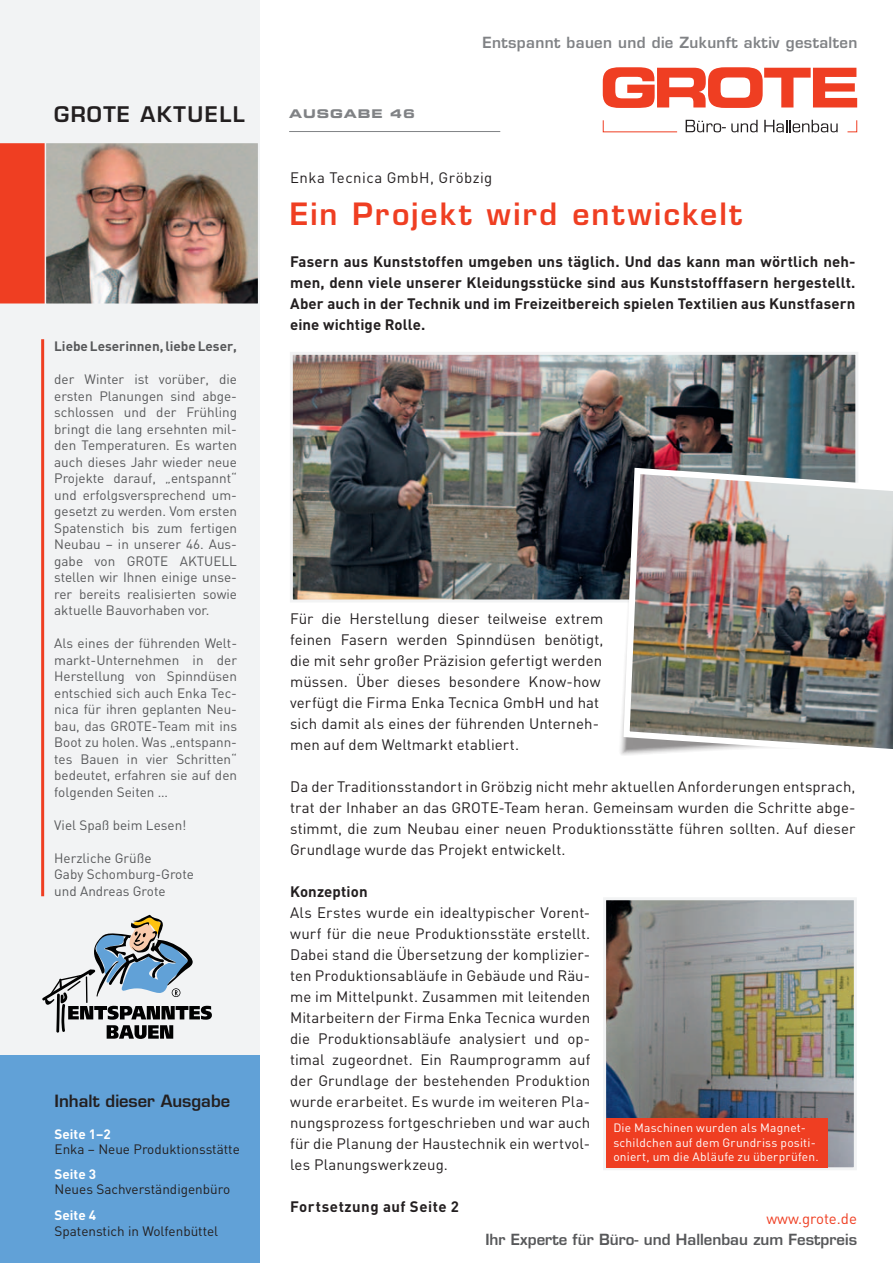
<style>
.page{position:relative;width:893px;height:1263px;background:#fff}
.page>*{position:absolute;margin:0;border:0;box-sizing:border-box;transform-origin:0 0}
.t1{font:600 30px "Eurostile";letter-spacing:.075em;color:#ef3e22}
.t2{font:600 21px "Eurostile";letter-spacing:.075em;color:#231f20}
.t3{font:600 16.5px "Eurostile";color:#231f20}
.t4{font:15px/21px "DIN";letter-spacing:.005em;color:#231f20;text-align:justify}
.t5{font:700 15px/21px "DIN";letter-spacing:.01em;color:#231f20;text-align:justify}
.t6{font:600 15px "Eurostile";color:#57585a}
.t7{font:600 15px "Eurostile";letter-spacing:.025em;color:#808285}
.t8{font:15px "DIN";letter-spacing:.03em;color:#231f20}
.t9{font:700 15px "DIN";letter-spacing:.035em;color:#231f20}
.t10{font:15px "DIN";color:#ef3e22}
.t11{font:13.5px/16.5px "DIN";color:#57585a;text-align:justify}
.t12{font:13.5px "DIN";color:#231f20}
.t13{font:700 13.5px "DIN";color:#57585a}
.t14{font:700 13.5px "DIN";color:#fff}
.t15{font:12px/14.4px "DIN";letter-spacing:.015em;color:#fff}
.t16{font:12px "Eurostile Bold Extended Two";letter-spacing:.075em;color:#808285}
</style>
<div class="page">
<div style="left:0;top:0;width:259px;height:1263px;background:#f2f3f4"></div>
<div style="left:1px;top:144px;width:251px;height:159px;background:#ef3e22"></div>
<img style="left:48px;top:145px;width:208px;height:157px">
<div style="left:45px;top:142px;width:214px;height:163px;border:2px solid #f2f3f4"></div>
<svg style="left:42px;top:914px;width:170px;height:125px"></svg>
<img style="left:294px;top:356px;width:560px;height:242px">
<div style="left:290px;top:352px;width:568px;height:250px;border:3px solid #f2f3f4"></div>
<div style="left:0;top:1056px;width:259px;height:207px;background:#61a1d7"></div>
<svg style="left:615px;top:471px;width:5px;height:131px"></svg>
<img style="left:620px;top:465px;width:273px;height:290px">
<img style="left:607px;top:901px;width:246px;height:265px">
<div style="left:603px;top:897px;width:254px;height:273px;border:3px solid #f2f3f4"></div>
<div style="left:606px;top:1118px;width:221px;height:49px;background:#ef3e22"></div>
<hr style="left:289px;top:131px;width:211px;height:1px;background:#808285">
<svg style="left:603px;top:67px;width:254px;height:41px"></svg>
<svg style="left:602px;top:119px;width:255px;height:14px"></svg>
<hr style="left:41px;top:339px;width:3px;height:557px;background:#ef3e22">
<h2 class="t2" style="left:54px;top:101px;width:33px">Grote</h2>
<h2 class="t2" style="left:141px;top:101px;width:106px">Aktuell</h2>
<p class="t13" style="left:54px;top:338px;width:184px">Liebe Leserinnen, liebe Leser,</p>
<p class="t11" style="left:54px;top:371px;width:184px">der Winter ist vorüber, die ersten Planungen sind abge&shy;schlossen und der Frühling bringt die lang ersehnten mil&shy;den Temperaturen. Es warten auch dieses Jahr wieder neue Projekte darauf, „entspannt“ und erfolgsversprechend um&shy;gesetzt zu werden. Vom ersten Spatenstich bis zum fertigen Neubau – in unserer 46. Aus&shy;gabe von GROTE AKTUELL stellen wir Ihnen einige unse&shy;rer bereits realisierten sowie aktuelle Bauvorhaben vor.</p>
<p class="t11" style="left:54px;top:635px;width:184px">Als eines der führenden Welt&shy;markt-Unternehmen in der Herstellung von Spinndüsen entschied sich auch Enka Tec&shy;nica für ihren geplanten Neu&shy;bau, das GROTE-Team mit ins Boot zu holen. Was „entspann&shy;tes Bauen in vier Schritten“ bedeutet, erfahren sie auf den folgenden Seiten …</p>
<p class="t11" style="left:54px;top:816px;width:134px">Viel Spaß beim Lesen!</p>
<p class="t11" style="left:54px;top:849px;width:141px;text-align:left">Herzliche Grüße<br>Gaby Schomburg-Grote und Andreas Grote</p>
<p class="t3" style="left:55px;top:1090px;width:177px">Inhalt dieser Ausgabe</p>
<p class="t14" style="left:55px;top:1125px;width:58px">Seite 1–2</p>
<p class="t12" style="left:55px;top:1141px;width:187px">Enka – Neue Produktionsstätte</p>
<p class="t14" style="left:55px;top:1166px;width:43px">Seite 3</p>
<p class="t12" style="left:55px;top:1181px;width:177px">Neues Sachverständigenbüro</p>
<p class="t14" style="left:55px;top:1206px;width:43px">Seite 4</p>
<p class="t12" style="left:55px;top:1222px;width:165px">Spatenstich in Wolfenbüttel</p>
<p class="t16" style="left:289px;top:105px;width:127px">AUSGABE 46</p>
<p class="t7" style="left:482px;top:33px;width:376px">Entspannt bauen und die Zukunft aktiv gestalten</p>
<p class="t8" style="left:290px;top:168px;width:204px">Enka Tecnica GmbH, Gröbzig</p>
<h1 class="t1" style="left:290px;top:195px;width:454px">Ein Projekt wird entwickelt</h1>
<p class="t5" style="left:290px;top:251px;width:567px">Fasern aus Kunststoffen umgeben uns täglich. Und das kann man wörtlich neh&shy;men, denn viele unserer Kleidungsstücke sind aus Kunststofffasern hergestellt.<br>Aber auch in der Technik und im Freizeitbereich spielen Textilien aus Kunstfasern eine wichtige Rolle.</p>
<p class="t4" style="left:290px;top:608px;width:315px;text-align:left">Für die Herstellung dieser teilweise extrem feinen Fasern werden Spinndüsen benötigt, die mit sehr großer Präzision gefertigt werden müssen. Über dieses besondere Know-how verfügt die Firma Enka Tecnica GmbH und hat sich damit als eines der führenden Unterneh&shy;men auf dem Weltmarkt etabliert.</p>
<p class="t4" style="left:290px;top:776px;width:567px">Da der Traditionsstandort in Gröbzig nicht mehr aktuellen Anforderungen entsprach, trat der Inhaber an das GROTE-Team heran. Gemeinsam wurden die Schritte abge&shy;stimmt, die zum Neubau einer neuen Produktionsstätte führen sollten. Auf dieser Grundlage wurde das Projekt entwickelt.</p>
<p class="t5" style="left:290px;top:881px;width:79px">Konzeption</p>
<p class="t4" style="left:290px;top:902px;width:302px">Als Erstes wurde ein idealtypischer Vorent&shy;wurf für die neue Produktionsstäte erstellt.<br>Dabei stand die Übersetzung der komplizier&shy;ten Produktionsabläufe in Gebäude und Räu&shy;me im Mittelpunkt. Zusammen mit leitenden Mitarbeitern der Firma Enka Tecnica wurden die Produktionsabläufe analysiert und op&shy;timal zugeordnet. Ein Raumprogramm auf der Grundlage der bestehenden Produktion wurde erarbeitet. Es wurde im weiteren Pla&shy;nungsprozess fortgeschrieben und war auch für die Planung der Haustechnik ein wertvol&shy;les Planungswerkzeug.</p>
<p class="t9" style="left:290px;top:1197px;width:170px">Fortsetzung auf Seite 2</p>
<p class="t15" style="left:613px;top:1120px;width:207px">Die Maschinen wurden als Magnet&shy;schildchen auf dem Grundriss positi&shy;oniert, um die Abläufe zu überprüfen.</p>
<p class="t10" style="left:766px;top:1209px;width:92px">www.grote.de</p>
<p class="t6" style="left:485px;top:1230px;width:373px">Ihr Experte für Büro- und Hallenbau zum Festpreis</p>
</div>
